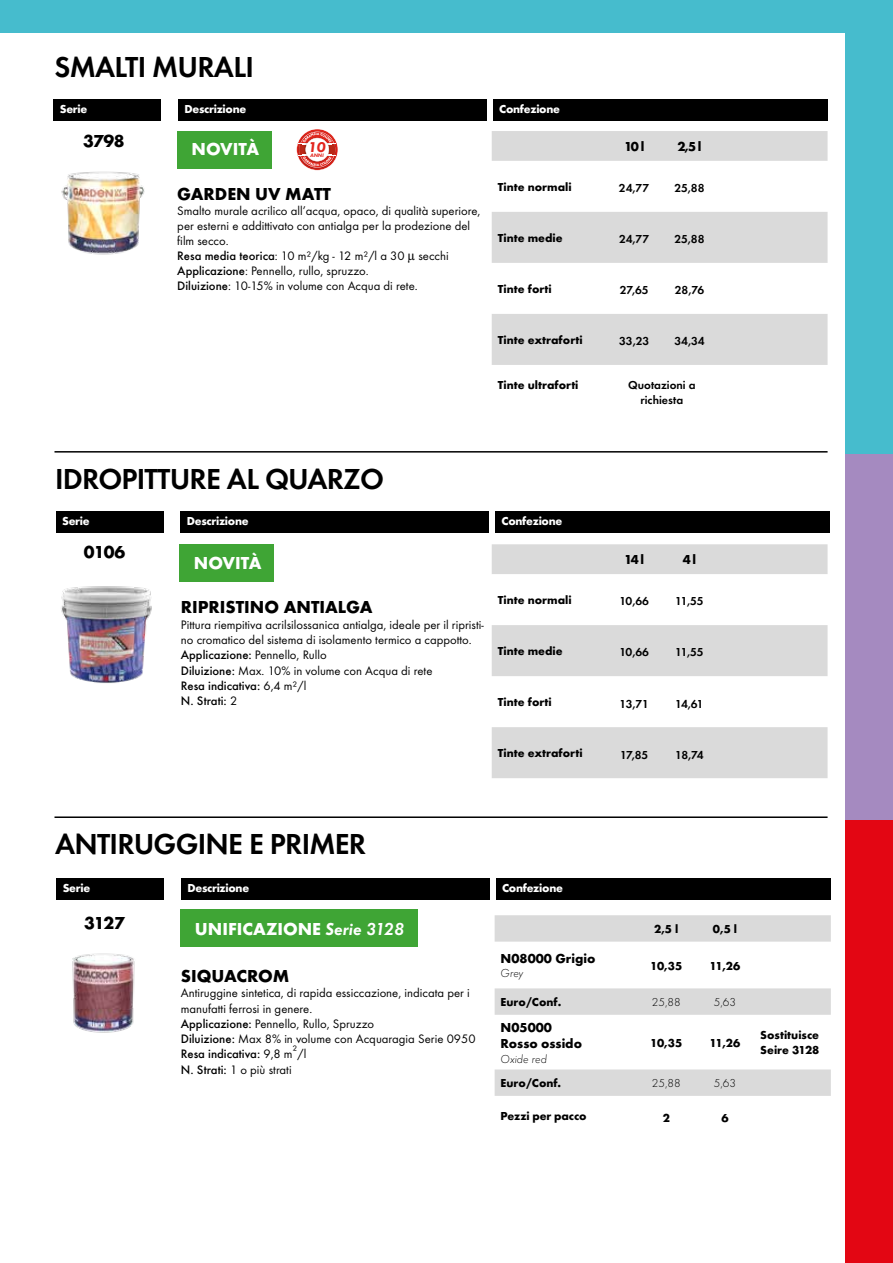
<style>
.page{position:relative;width:893px;height:1263px;background:#fff}
.page>*{position:absolute;margin:0;border:0;box-sizing:border-box;transform-origin:0 0}
.t1{font:600 30px "Futura T";letter-spacing:-.025em;color:#000}
.t2{font:700 18px "Futura T";color:#000}
.t3{font:700 18px "Futura T";color:#fff}
.t4{font:italic 800 14.7px "Futura PT";color:#e2241d}
.t5{font:700 13.5px/16.2px "Futura T";color:#000}
.t6{font:12.75px/15.3px "Futura T";color:#000}
.t7{font:700 12px/14.4px "Futura T";color:#000}
.t8{font:600 12px/14.4px "Futura T";color:#000;text-align:center}
.t9{font:700 12px "Futura T";letter-spacing:-.025em;color:#fff}
.t10{font:300 12px "Futura T";color:#000}
.t11{font:italic 300 12px "Futura T";color:#000}
.t12{font:italic 800 5.25px "Futura PT";color:#e2241d}
.s1{font-weight:500}
.s2{font-weight:600;font-style:italic}
</style>
<div class="page">
<div style="left:0;top:0;width:877px;height:33px;background:#46bccd"></div>
<div style="left:181px;top:910px;width:237px;height:37px;background:#3fa535"></div>
<div style="left:177px;top:131px;width:95px;height:37px;background:#3fa535"></div>
<div style="left:180px;top:544px;width:94px;height:37px;background:#3fa535"></div>
<img style="left:61px;top:171px;width:84px;height:84px">
<svg style="left:492px;top:131px;width:336px;height:234px;fill:#dadada"></svg>
<svg style="left:492px;top:544px;width:336px;height:234px;fill:#dadada"></svg>
<div style="left:53px;top:99px;width:108px;height:21px;background:#000"></div>
<div style="left:178px;top:99px;width:309px;height:21px;background:#000"></div>
<div style="left:493px;top:99px;width:335px;height:21px;background:#000"></div>
<hr style="left:55px;top:451px;width:773px;height:2px;background:#000">
<hr style="left:55px;top:816px;width:773px;height:2px;background:#000">
<div style="left:56px;top:511px;width:107px;height:22px;background:#000"></div>
<div style="left:180px;top:511px;width:309px;height:22px;background:#000"></div>
<div style="left:495px;top:511px;width:335px;height:22px;background:#000"></div>
<img style="left:61px;top:586px;width:91px;height:97px">
<div style="left:56px;top:878px;width:108px;height:21px;background:#000"></div>
<div style="left:181px;top:878px;width:309px;height:21px;background:#000"></div>
<div style="left:496px;top:878px;width:334px;height:21px;background:#000"></div>
<img style="left:72px;top:909px;width:111px;height:124px">
<svg style="left:495px;top:915px;width:336px;height:181px"></svg>
<div style="left:845px;top:781px;width:48px;height:482px;background:#e30613"></div>
<div style="left:845px;top:0;width:48px;height:454px;background:#46bccd"></div>
<div style="left:845px;top:454px;width:48px;height:366px;background:#a58ac0"></div>
<svg style="left:296px;top:129px;width:42px;height:41px"></svg>
<h1 class="t1" style="left:55px;top:49px;width:201px">SMALTI MURALI</h1>
<p class="t9" style="left:60px;top:102px;width:29px">Serie</p>
<p class="t9" style="left:185px;top:102px;width:63px">Descrizione</p>
<p class="t9" style="left:499px;top:102px;width:62px">Confezione</p>
<p class="t4" style="left:308px;top:138px;width:19px">10</p>
<p class="t12" style="left:310px;top:152px;width:15px">ANNI</p>
<h2 class="t2" style="left:83px;top:130px;width:43px">3798</h2>
<p class="t5" style="left:624px;top:138px;width:22px">10 l</p>
<p class="t5" style="left:677px;top:138px;width:26px">2,5 l</p>
<p class="t7" style="left:498px;top:180px;width:75px">Tinte normali</p>
<p class="t8" style="left:619px;top:181px;width:32px">24,77</p>
<p class="t8" style="left:674px;top:181px;width:32px">25,88</p>
<p class="t7" style="left:498px;top:231px;width:66px">Tinte medie</p>
<p class="t8" style="left:619px;top:232px;width:32px">24,77</p>
<p class="t8" style="left:674px;top:232px;width:32px">25,88</p>
<p class="t7" style="left:498px;top:282px;width:56px">Tinte forti</p>
<p class="t8" style="left:620px;top:283px;width:30px">27,65</p>
<p class="t8" style="left:675px;top:283px;width:31px">28,76</p>
<p class="t7" style="left:498px;top:333px;width:86px">Tinte extraforti</p>
<p class="t8" style="left:619px;top:334px;width:32px">33,23</p>
<p class="t8" style="left:674px;top:334px;width:32px">34,34</p>
<p class="t7" style="left:498px;top:378px;width:82px">Tinte ultraforti</p>
<p class="t8" style="left:628px;top:378px;width:69px">Quotazioni a richiesta</p>
<h2 class="t3" style="left:191px;top:139px;width:69px">NOVITÀ</h2>
<h2 class="t2" style="left:177px;top:183px;width:155px">GARDEN UV MATT</h2>
<p class="t6" style="left:177px;top:203px;width:305px">Smalto murale acrilico all’acqua, opaco, di qualità superiore, per esterni e addittivato con antialga per la prodezione del film secco.<br><span class="s1">Resa media teorica</span>: 10 m²/kg - 12 m²/l a 30 µ secchi <span class="s1">Applicazione</span>: Pennello, rullo, spruzzo.<br><span class="s1">Diluizione</span>: 10-15% in volume con Acqua di rete.</p>
<h1 class="t1" style="left:55px;top:461px;width:330px">IDROPITTURE AL QUARZO</h1>
<p class="t9" style="left:62px;top:514px;width:29px">Serie</p>
<p class="t9" style="left:187px;top:514px;width:63px">Descrizione</p>
<p class="t9" style="left:502px;top:514px;width:62px">Confezione</p>
<h2 class="t2" style="left:84px;top:541px;width:43px">0106</h2>
<h2 class="t3" style="left:194px;top:552px;width:69px">NOVITÀ</h2>
<p class="t5" style="left:624px;top:552px;width:22px">14 l</p>
<p class="t5" style="left:683px;top:552px;width:15px">4 l</p>
<h2 class="t2" style="left:181px;top:597px;width:193px">RIPRISTINO ANTIALGA</h2>
<p class="t6" style="left:181px;top:617px;width:305px">Pittura riempitiva acrilsilossanica antialga, ideale per il ripristi&shy;no cromatico del sistema di isolamento termico a cappotto.<br><span class="s1">Applicazione:</span> Pennello, Rullo<br><span class="s1">Diluizione:</span> Max. 10% in volume con Acqua di rete<br><span class="s1">Resa indicativa:</span> 6,4 m²/l<br><span class="s1">N. Strati:</span> 2</p>
<p class="t7" style="left:498px;top:593px;width:75px">Tinte normali</p>
<p class="t8" style="left:619px;top:594px;width:31px">10,66</p>
<p class="t8" style="left:675px;top:594px;width:30px">11,55</p>
<p class="t7" style="left:498px;top:644px;width:66px">Tinte medie</p>
<p class="t8" style="left:619px;top:645px;width:31px">10,66</p>
<p class="t8" style="left:675px;top:645px;width:30px">11,55</p>
<p class="t7" style="left:498px;top:695px;width:56px">Tinte forti</p>
<p class="t8" style="left:620px;top:696px;width:31px">13,71</p>
<p class="t8" style="left:675px;top:696px;width:30px">14,61</p>
<p class="t7" style="left:498px;top:746px;width:86px">Tinte extraforti</p>
<p class="t8" style="left:620px;top:747px;width:30px">17,85</p>
<p class="t8" style="left:675px;top:747px;width:30px">18,74</p>
<h1 class="t1" style="left:55px;top:826px;width:312px">ANTIRUGGINE E PRIMER</h1>
<p class="t9" style="left:63px;top:881px;width:29px">Serie</p>
<p class="t9" style="left:187px;top:881px;width:63px">Descrizione</p>
<p class="t9" style="left:502px;top:881px;width:62px">Confezione</p>
<h2 class="t2" style="left:84px;top:912px;width:43px">3127</h2>
<h2 class="t3" style="left:195px;top:918px;width:211px">UNIFICAZIONE <span class="s2">Serie 3128</span></h2>
<p class="t7" style="left:654px;top:922px;width:26px">2,5 l</p>
<p class="t7" style="left:713px;top:922px;width:26px">0,5 l</p>
<h2 class="t2" style="left:181px;top:965px;width:110px">SIQUACROM</h2>
<p class="t6" style="left:181px;top:985px;width:296px">Antiruggine sintetica, di rapida essiccazione, indicata per i manufatti ferrosi in genere.<br><span class="s1">Applicazione:</span> Pennello, Rullo, Spruzzo<br><span class="s1">Diluizione:</span> Max 8% in volume con Acquaragia Serie 0950<br><span class="s1">Resa indicativa:</span> 9,8 m²/l<br><span class="s1">N. Strati:</span> 1 o più strati</p>
<p class="t5" style="left:501px;top:950px;width:96px">N08000 Grigio</p>
<p class="t11" style="left:501px;top:966px;width:24px">Grey</p>
<p class="t7" style="left:650px;top:958px;width:34px">10,35</p>
<p class="t7" style="left:709px;top:958px;width:32px">11,26</p>
<p class="t7" style="left:501px;top:995px;width:62px">Euro/Conf.</p>
<p class="t10" style="left:652px;top:995px;width:30px">25,88</p>
<p class="t10" style="left:714px;top:995px;width:24px">5,63</p>
<p class="t5" style="left:501px;top:1019px;width:83px">N05000<br>Rosso ossido</p>
<p class="t11" style="left:501px;top:1051px;width:48px">Oxide red</p>
<p class="t7" style="left:650px;top:1035px;width:34px">10,35</p>
<p class="t7" style="left:709px;top:1035px;width:32px">11,26</p>
<p class="t7" style="left:760px;top:1028px;width:61px">Sostituisce<br>Seire 3128</p>
<p class="t7" style="left:501px;top:1076px;width:62px">Euro/Conf.</p>
<p class="t10" style="left:652px;top:1076px;width:30px">25,88</p>
<p class="t10" style="left:714px;top:1076px;width:24px">5,63</p>
<p class="t7" style="left:501px;top:1108px;width:87px">Pezzi per pacco</p>
<p class="t7" style="left:663px;top:1110px;width:9px">2</p>
<p class="t7" style="left:721px;top:1110px;width:9px">6</p>
</div>
